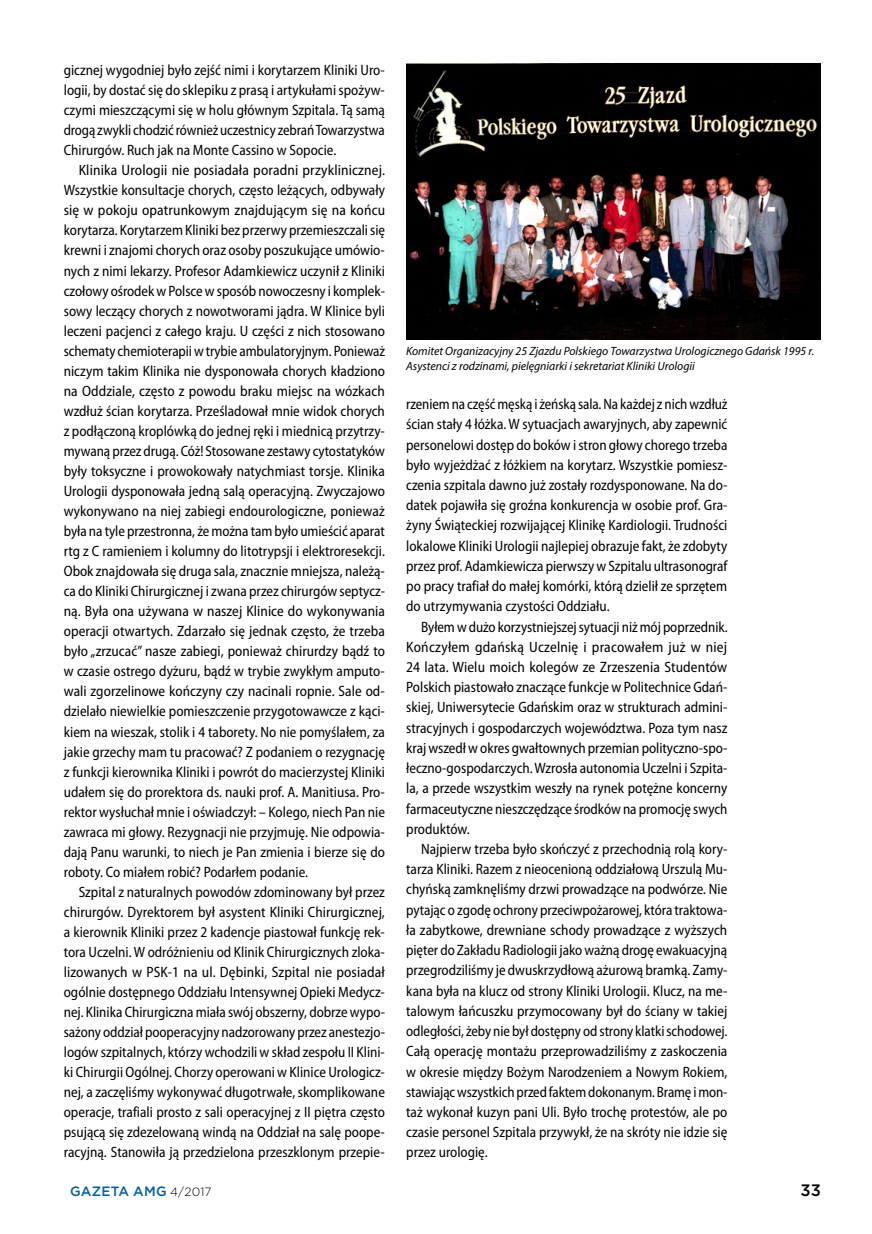
<style>
.page{position:relative;width:872px;height:1234px;background:#fff}
.page>*{position:absolute;margin:0;border:0;box-sizing:border-box;transform-origin:0 0}
.t1{font:500 16.5px "Gotham";color:#000}
.t2{font:semi-condensed 15px/20.1px "Myriad Pro";color:#000;text-align:justify}
.t3{font:semi-condensed 15px/20.1px "Myriad Pro";color:#000;text-align:justify;scale:.96 1}
.t4{font:semi-condensed 15px/20.2px "Myriad Pro";color:#000;text-align:justify;scale:.95 1}
.t5{font:500 13.5px "Gotham";letter-spacing:.015em;color:#005da9}
.t6{font:italic 12px/15px "Myriad Pro";color:#000}
.s1{font-weight:300;font-size:12px;color:#000}
</style>
<div class="page">
<img style="left:406px;top:64px;width:415px;height:276px">
<p class="t3" style="left:64px;top:60px;width:336px">gicznej wygodniej było zejść nimi i korytarzem Kliniki Uro&shy;logii, by dostać się do sklepiku z prasą i artykułami spożyw&shy;czymi mieszczącymi się w holu głównym Szpitala. Tą samą drogą zwykli chodzić również uczestnicy zebrań Towarzystwa Chirurgów. Ruch jak na Monte Cassino w Sopocie.</p>
<p class="t2" style="left:64px;top:160px;width:323px;text-indent:15px">Klinika Urologii nie posiadała poradni przyklinicznej.<br>Wszystkie konsultacje chorych, często leżących, odbywały się w pokoju opatrunkowym znajdującym się na końcu korytarza. Korytarzem Kliniki bez przerwy przemieszczali się krewni i znajomi chorych oraz osoby poszukujące umówio&shy;nych z nimi lekarzy. Profesor Adamkiewicz uczynił z Kliniki czołowy ośrodek w Polsce w sposób nowoczesny i komplek&shy;sowy leczący chorych z nowotworami jądra. W Klinice byli leczeni pacjenci z całego kraju. U części z nich stosowano schematy chemioterapii w trybie ambulatoryjnym. Ponieważ niczym takim Klinika nie dysponowała chorych kładziono na Oddziale, często z powodu braku miejsc na wózkach wzdłuż ścian korytarza. Prześladował mnie widok chorych z podłączoną kroplówką do jednej ręki i miednicą przytrzy&shy;mywaną przez drugą. Cóż! Stosowane zestawy cytostatyków były toksyczne i prowokowały natychmiast torsje. Klinika Urologii dysponowała jedną salą operacyjną. Zwyczajowo wykonywano na niej zabiegi endourologiczne, ponieważ była na tyle przestronna, że można tam było umieścić aparat rtg z C ramieniem i kolumny do litotrypsji i elektroresekcji.<br>Obok znajdowała się druga sala, znacznie mniejsza, należą&shy;ca do Kliniki Chirurgicznej i zwana przez chirurgów septycz&shy;ną. Była ona używana w naszej Klinice do wykonywania operacji otwartych. Zdarzało się jednak często, że trzeba było „zrzucać” nasze zabiegi, ponieważ chirurdzy bądź to w czasie ostrego dyżuru, bądź w trybie zwykłym amputo&shy;wali zgorzelinowe kończyny czy nacinali ropnie. Sale od&shy;dzielało niewielkie pomieszczenie przygotowawcze z kąci&shy;kiem na wieszak, stolik i 4 taborety. No nie pomyślałem, za jakie grzechy mam tu pracować? Z podaniem o rezygnację z funkcji kierownika Kliniki i powrót do macierzystej Kliniki udałem się do prorektora ds. nauki prof. A. Manitiusa. Pro&shy;rektor wysłuchał mnie i oświadczył: – Kolego, niech Pan nie zawraca mi głowy. Rezygnacji nie przyjmuję. Nie odpowia&shy;dają Panu warunki, to niech je Pan zmienia i bierze się do roboty. Co miałem robić? Podarłem podanie.</p>
<p class="t3" style="left:64px;top:881px;width:336px;text-indent:15px">Szpital z naturalnych powodów zdominowany był przez chirurgów. Dyrektorem był asystent Kliniki Chirurgicznej, a kierownik Kliniki przez 2 kadencje piastował funkcję rek&shy;tora Uczelni. W odróżnieniu od Klinik Chirurgicznych zloka&shy;lizowanych w PSK-1 na ul. Dębinki, Szpital nie posiadał ogólnie dostępnego Oddziału Intensywnej Opieki Medycz&shy;nej. Klinika Chirurgiczna miała swój obszerny, dobrze wypo&shy;sażony oddział pooperacyjny nadzorowany przez anestezjo&shy;logów szpitalnych, którzy wchodzili w skład zespołu II Klini&shy;ki Chirurgii Ogólnej. Chorzy operowani w Klinice Urologicz&shy;nej, a zaczęliśmy wykonywać długotrwałe, skomplikowane operacje, trafiali prosto z sali operacyjnej z II piętra często psującą się zdezelowaną windą na Oddział na salę poope&shy;racyjną. Stanowiła ją przedzielona przeszklonym przepie-</p>
<p class="t6" style="left:406px;top:343px;width:409px">Komitet Organizacyjny 25 Zjazdu Polskiego Towarzystwa Urologicznego Gdańsk 1995 r.<br>Asystenci z rodzinami, pielęgniarki i sekretariat Kliniki Urologii</p>
<p class="t4" style="left:406px;top:393px;width:340px">rzeniem na część męską i żeńską sala. Na każdej z nich wzdłuż ścian stały 4 łóżka. W sytuacjach awaryjnych, aby zapewnić personelowi dostęp do boków i stron głowy chorego trzeba było wyjeżdżać z łóżkiem na korytarz. Wszystkie pomiesz&shy;czenia szpitala dawno już zostały rozdysponowane. Na do&shy;datek pojawiła się groźna konkurencja w osobie prof. Gra&shy;żyny Świąteckiej rozwijającej Klinikę Kardiologii. Trudności lokalowe Kliniki Urologii najlepiej obrazuje fakt, że zdobyty przez prof. Adamkiewicza pierwszy w Szpitalu ultrasonograf po pracy trafiał do małej komórki, którą dzielił ze sprzętem do utrzymywania czystości Oddziału.</p>
<p class="t4" style="left:406px;top:616px;width:340px;text-indent:15px">Byłem w dużo korzystniejszej sytuacji niż mój poprzednik.<br>Kończyłem gdańską Uczelnię i pracowałem już w niej 24 lata. Wielu moich kolegów ze Zrzeszenia Studentów Polskich piastowało znaczące funkcje w Politechnice Gdań&shy;skiej, Uniwersytecie Gdańskim oraz w strukturach admini&shy;stracyjnych i gospodarczych województwa. Poza tym nasz kraj wszedł w okres gwałtownych przemian polityczno-spo&shy;łeczno-gospodarczych. Wzrosła autonomia Uczelni i Szpita&shy;la, a przede wszystkim weszły na rynek potężne koncerny farmaceutyczne nieszczędzące środków na promocję swych produktów.</p>
<p class="t3" style="left:406px;top:838px;width:336px;text-indent:15px">Najpierw trzeba było skończyć z przechodnią rolą kory&shy;tarza Kliniki. Razem z nieocenioną oddziałową Urszulą Mu&shy;chyńską zamknęliśmy drzwi prowadzące na podwórze. Nie pytając o zgodę ochrony przeciwpożarowej, która traktowa&shy;ła zabytkowe, drewniane schody prowadzące z wyższych pięter do Zakładu Radiologii jako ważną drogę ewakuacyjną przegrodziliśmy je dwuskrzydłową ażurową bramką. Zamy&shy;kana była na klucz od strony Kliniki Urologii. Klucz, na me&shy;talowym łańcuszku przymocowany był do ściany w takiej odległości, żeby nie był dostępny od strony klatki schodowej.<br>Całą operację montażu przeprowadziliśmy z zaskoczenia w okresie między Bożym Narodzeniem a Nowym Rokiem, stawiając wszystkich przed faktem dokonanym. Bramę i mon&shy;taż wykonał kuzyn pani Uli. Było trochę protestów, ale po czasie personel Szpitala przywykł, że na skróty nie idzie się przez urologię.</p>
<p class="t5" style="left:70px;top:1182px;width:143px">GAZETA AMG <span class="s1">4/2017</span></p>
<p class="t1" style="left:800px;top:1179px;width:22px">33</p>
</div>
